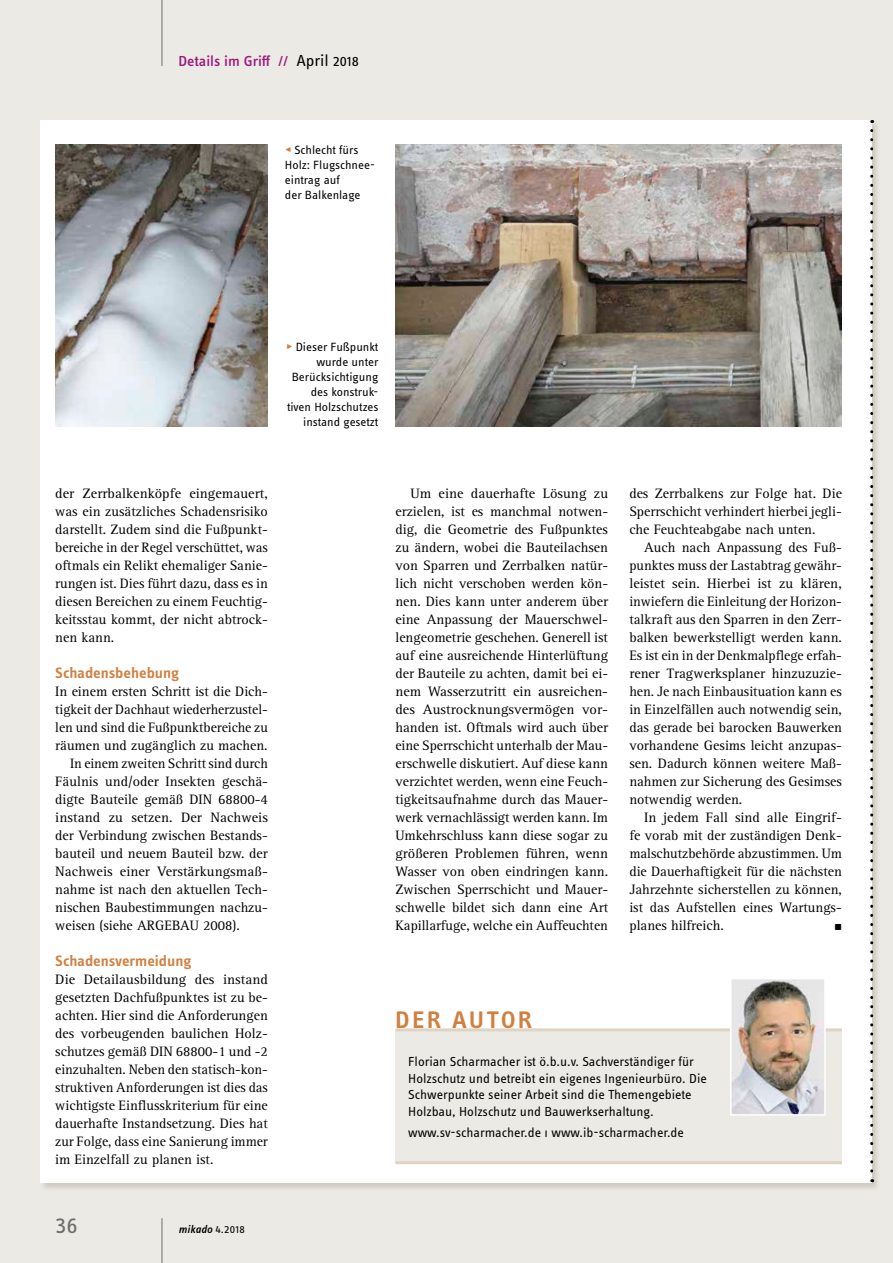
<style>
.page{position:relative;width:893px;height:1263px;background:#fff}
.page>*{position:absolute;margin:0;border:0;box-sizing:border-box;transform-origin:0 0}
.t1{font:600 24.75px "Info OT Disp";letter-spacing:.11em;color:#cf803f;scale:1.05 1}
.t2{font:24px "Info OT Text";color:#6e6e6e;scale:1.05 1}
.t3{font:600 15.6px "Info OT Text";color:#cf803f;scale:1.05 1}
.t4{font:500 15px "Info OT Text";color:#9e1880;scale:1.05 1}
.t5{font:14.1px/18px "Rotis Serif Pro";color:#000;text-align:justify}
.t6{font:13.5px/16.5px "Info OT Text";color:#000}
.t7{font:12.3px/15px "Info OT Text";color:#000;scale:1.05 1}
.t8{font:italic 500 11.4px "Info OT Text";letter-spacing:.01em;color:#000;scale:1.05 1}
.t9{font:9px "Info OT Text";color:#000}
.s1{font-weight:400;font-size:16.5px;color:#000}
.s2{font-weight:400;color:#000}
.s3{color:#cf803f}
.s4{font-weight:400;font-style:normal}
</style>
<div class="page">
<div style="left:0;top:0;width:892px;height:1263px;background:#eceae5"></div>
<div style="left:40px;top:120px;width:832px;height:1062px;background:#fff"></div>
<svg style="left:870px;top:131px;width:3px;height:1051px"></svg>
<hr style="left:162px;top:0;width:1px;height:66px;background:#6e6e6e">
<hr style="left:162px;top:1218px;width:1px;height:45px;background:#6e6e6e">
<img style="left:55px;top:145px;width:213px;height:281px">
<img style="left:395px;top:145px;width:447px;height:281px">
<div style="left:395px;top:1030px;width:447px;height:133px;background:#eceae5"></div>
<hr style="left:395px;top:1161px;width:447px;height:3px;background:#dfd4c4">
<hr style="left:395px;top:1028px;width:447px;height:3px;background:#dfd4c4">
<img style="left:733px;top:981px;width:90px;height:132px">
<div style="left:730px;top:978px;width:96px;height:138px;border:2px solid #fff"></div>
<p class="t4" style="left:179px;top:52px;width:173px">Details im Griff // <span class="s1">April</span> <span class="s2">2018</span></p>
<p class="t7" style="left:285px;top:142px;width:86px"><span class="s3">◂</span> Schlecht fürs<br>Holz: Flugschnee&shy;eintrag auf<br>der Balkenlage</p>
<p class="t7" style="left:286px;top:339px;width:89px;text-align:right"><span class="s3">▸</span> Dieser Fußpunkt wurde unter<br>Berücksichtigung des konstruk&shy;tiven Holzschutzes instand gesetzt</p>
<p class="t5" style="left:55px;top:485px;width:214px">der Zerrbalkenköpfe eingemauert, was ein zusätzliches Schadensrisiko darstellt. Zudem sind die Fußpunkt&shy;bereiche in der Regel verschüttet, was oftmals ein Relikt ehemaliger Sanie&shy;rungen ist. Dies führt dazu, dass es in diesen Bereichen zu einem Feuchtig&shy;keitsstau kommt, der nicht abtrock&shy;nen kann.</p>
<p class="t3" style="left:55px;top:663px;width:120px">Schadensbehebung</p>
<p class="t5" style="left:55px;top:683px;width:214px">In einem ersten Schritt ist die Dich-</p>
<p class="t5" style="left:55px;top:701px;width:214px">tigkeit der Dachhaut wiederherzustel-</p>
<p class="t5" style="left:55px;top:719px;width:214px">len und sind die Fußpunktbereiche zu</p>
<p class="t5" style="left:55px;top:737px;width:214px">räumen und zugänglich zu machen.</p>
<p class="t5" style="left:70px;top:755px;width:199px">In einem zweiten Schritt sind durch</p>
<p class="t5" style="left:55px;top:773px;width:214px">Fäulnis und/oder Insekten geschä-</p>
<p class="t5" style="left:55px;top:791px;width:214px">digte Bauteile gemäß DIN 68800-4</p>
<p class="t5" style="left:55px;top:809px;width:214px">instand zu setzen. Der Nachweis</p>
<p class="t5" style="left:55px;top:827px;width:214px">der Verbindung zwischen Bestands-</p>
<p class="t5" style="left:55px;top:845px;width:214px">bauteil und neuem Bauteil bzw. der</p>
<p class="t5" style="left:55px;top:863px;width:214px">Nachweis einer Verstärkungsmaß-</p>
<p class="t5" style="left:55px;top:881px;width:214px">nahme ist nach den aktuellen Tech-</p>
<p class="t5" style="left:55px;top:899px;width:214px">nischen Baubestimmungen nachzu-</p>
<p class="t5" style="left:55px;top:917px;width:186px">weisen (siehe ARGEBAU 2008).</p>
<p class="t3" style="left:55px;top:951px;width:131px">Schadensvermeidung</p>
<p class="t5" style="left:55px;top:971px;width:214px">Die Detailausbildung des instand gesetzten Dachfußpunktes ist zu be&shy;achten. Hier sind die Anforderungen des vorbeugenden baulichen Holz&shy;schutzes gemäß DIN 68800-1 und -2 einzuhalten. Neben den statisch-kon&shy;struktiven Anforderungen ist dies das wichtigste Einflusskriterium für eine dauerhafte Instandsetzung. Dies hat zur Folge, dass eine Sanierung immer im Einzelfall zu planen ist.</p>
<h2 class="t2" style="left:55px;top:1210px;width:23px">36</h2>
<p class="t8" style="left:179px;top:1222px;width:65px">mikado <span class="s4">4.2018</span></p>
<p class="t5" style="left:395px;top:485px;width:214px;text-indent:15px">Um eine dauerhafte Lösung zu erzielen, ist es manchmal notwen&shy;dig, die Geometrie des Fußpunktes zu ändern, wobei die Bauteilachsen von Sparren und Zerrbalken natür&shy;lich nicht verschoben werden kön&shy;nen. Dies kann unter anderem über eine Anpassung der Mauerschwel&shy;lengeometrie geschehen. Generell ist auf eine ausreichende Hinterlüftung der Bauteile zu achten, damit bei ei&shy;nem Wasserzutritt ein ausreichen&shy;des Austrocknungsvermögen vor&shy;handen ist. Oftmals wird auch über eine Sperrschicht unterhalb der Mau&shy;erschwelle diskutiert. Auf diese kann verzichtet werden, wenn eine Feuch&shy;tigkeitsaufnahme durch das Mauer&shy;werk vernachlässigt werden kann. Im Umkehrschluss kann diese sogar zu größeren Problemen führen, wenn Wasser von oben eindringen kann.<br>Zwischen Sperrschicht und Mauer&shy;schwelle bildet sich dann eine Art Kapillarfuge, welche ein Auffeuchten</p>
<p class="t5" style="left:629px;top:485px;width:214px">des Zerrbalkens zur Folge hat. Die Sperrschicht verhindert hierbei jegli&shy;che Feuchteabgabe nach unten.</p>
<p class="t5" style="left:629px;top:539px;width:214px;text-indent:15px">Auch nach Anpassung des Fuß&shy;punktes muss der Lastabtrag gewähr&shy;leistet sein. Hierbei ist zu klären, inwiefern die Einleitung der Horizon&shy;talkraft aus den Sparren in den Zerr&shy;balken bewerkstelligt werden kann.<br>Es ist ein in der Denkmalpflege erfah&shy;rener Tragwerksplaner hinzuzuzie&shy;hen. Je nach Einbausituation kann es in Einzelfällen auch notwendig sein, das gerade bei barocken Bauwerken vorhandene Gesims leicht anzupas&shy;sen. Dadurch können weitere Maß&shy;nahmen zur Sicherung des Gesimses notwendig werden.</p>
<p class="t5" style="left:629px;top:809px;width:214px;text-indent:15px">In jedem Fall sind alle Eingrif&shy;fe vorab mit der zuständigen Denk&shy;malschutzbehörde abzustimmen. Um die Dauerhaftigkeit für die nächsten Jahrzehnte sicherstellen zu können, ist das Aufstellen eines Wartungs&shy;planes hilfreich.</p>
<p class="t9" style="left:834px;top:921px;width:9px">▪</p>
<h1 class="t1" style="left:396px;top:1005px;width:132px">DER AUTOR</h1>
<p class="t6" style="left:408px;top:1053px;width:300px">Florian Scharmacher ist ö.b.u.v. Sachverständiger für Holzschutz und betreibt ein eigenes Ingenieurbüro. Die Schwerpunkte seiner Arbeit sind die Themengebiete Holzbau, Holzschutz und Bauwerkserhaltung.</p>
<p class="t6" style="left:408px;top:1124px;width:277px">www.sv-scharmacher.de ı www.ib-scharmacher.de</p>
</div>
